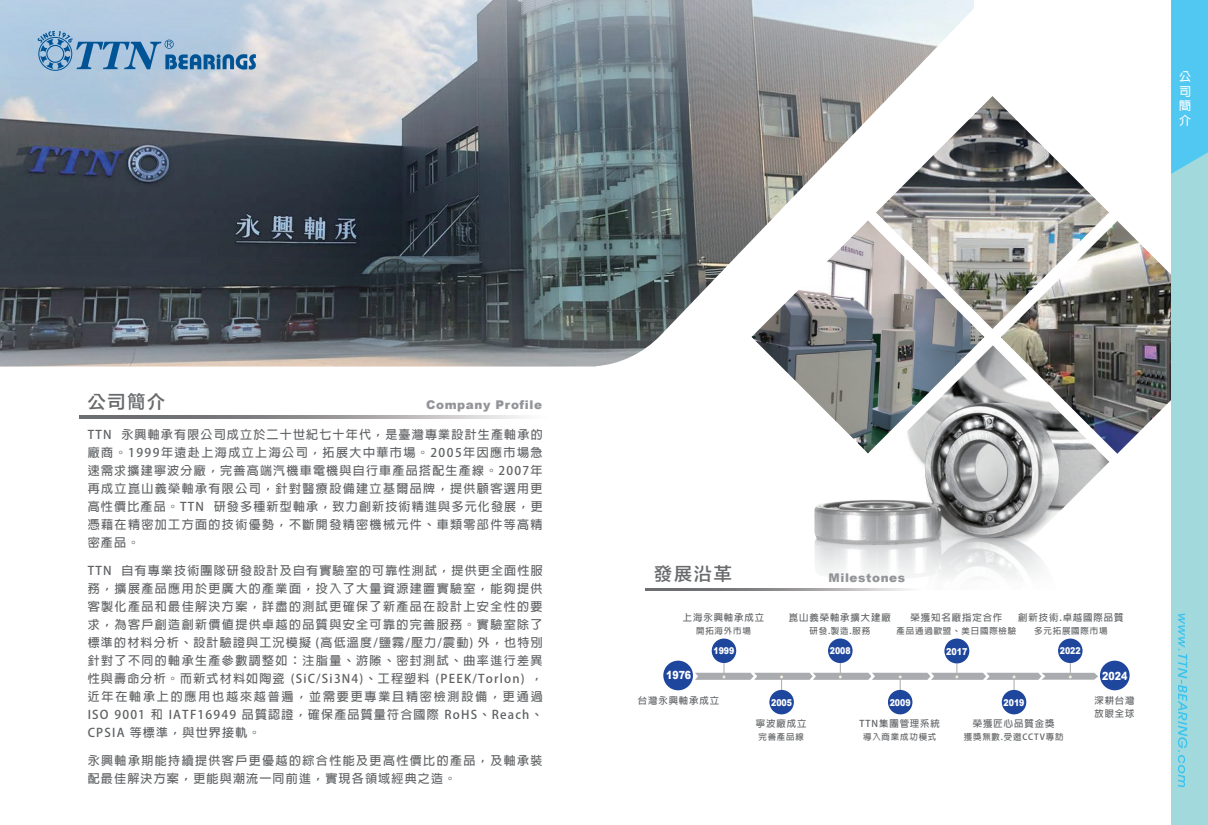
<style>
.page{position:relative;width:1208px;height:825px;background:#fff}
.page>*{position:absolute;margin:0;border:0;box-sizing:border-box;transform-origin:0 0}
.t1{font:18px "FZLTZHB B51 0";letter-spacing:.1em;color:#67696b}
.t2{font:700 12px/18px "Adobe Fan Heiti Std";letter-spacing:.1em;color:#606264;text-align:justify}
.t3{font:700 12px/18px "Adobe Fan Heiti Std";letter-spacing:.12em;color:#606264}
.t4{font:900 12px "Arial";letter-spacing:.05em;color:#939498}
.t5{font:700 12px/14.4px "Adobe Fan Heiti Std";color:#fff;text-align:justify}
.t6{font:900 11.2px "Arial";color:#fff;scale:.84 1}
.t7{font:900 9.5px "Arial";color:#fff;scale:.84 1}
.t8{font:700 9.4px/13.1px "Adobe Fan Heiti Std";letter-spacing:.1em;color:#606264}
.t9{font:900 9.4px "Arial";color:#fff;scale:.84 1}
.t10{font:700 8.4px "Adobe Fan Heiti Std";letter-spacing:.1em;color:#606264}
</style>
<div class="page">
<img style="left:984px;top:345px;width:125px;height:148px">
<img style="left:1001px;top:221px;width:170px;height:233px">
<img style="left:781px;top:329px;width:203px;height:74px">
<img style="left:974px;top:96px;width:135px;height:233px">
<img style="left:814px;top:403px;width:264px;height:175px">
<div style="left:1171px;top:0;width:37px;height:825px;background:#a1d9dc"></div>
<svg style="left:1171px;top:0;width:37px;height:174px;background:#55c9f0"></svg>
<img style="left:1px;top:0;width:973px;height:367px">
<svg style="left:79px;top:415px;width:446px;height:3px"></svg>
<svg style="left:1178px;top:613px;width:9px;height:174px"></svg>
<svg style="left:38px;top:31px;width:218px;height:40px;background:#85abcc"></svg>
<div style="left:1100px;top:661px;width:29px;height:29px;background:#1f469d;border-radius:50%"></div>
<div style="left:663px;top:661px;width:30px;height:29px;background:#1f469d;border-radius:50%"></div>
<div style="left:888px;top:690px;width:24px;height:24px;background:#1f469d;border-radius:50%"></div>
<div style="left:944px;top:638px;width:25px;height:25px;background:#1f469d;border-radius:50%"></div>
<div style="left:769px;top:690px;width:25px;height:24px;background:#1f469d;border-radius:50%"></div>
<div style="left:711px;top:638px;width:25px;height:25px;background:#1f469d;border-radius:50%"></div>
<div style="left:828px;top:638px;width:24px;height:25px;background:#1f469d;border-radius:50%"></div>
<div style="left:1001px;top:690px;width:25px;height:24px;background:#1f469d;border-radius:50%"></div>
<div style="left:1058px;top:638px;width:24px;height:25px;background:#1f469d;border-radius:50%"></div>
<svg style="left:695px;top:663px;width:403px;height:27px"></svg>
<svg style="left:645px;top:588px;width:264px;height:3px"></svg>
<p class="t5" style="left:1179px;top:70px;width:13px">公司簡介</p>
<h1 class="t1" style="left:88px;top:391px;width:79px">公司簡介</h1>
<p class="t4" style="left:426px;top:396px;width:117px">Company Profile</p>
<p class="t2" style="left:88px;top:426px;width:456px">TTN 永興軸承有限公司成立於二十世紀七十年代，是臺灣專業設計生產軸承的廠商。1999年遠赴上海成立上海公司，拓展大中華市場。2005年因應市場急速需求擴建寧波分廠，完善高端汽機車電機與自行車產品搭配生產線。2007年再成立崑山義榮軸承有限公司，針對醫療設備建立基爾品牌，提供顧客選用更高性價比產品。TTN 研發多種新型軸承，致力創新技術精進與多元化發展，更憑藉在精密加工方面的技術優勢，不斷開發精密機械元件、車類零部件等高精密產品。</p>
<p class="t2" style="left:88px;top:562px;width:456px">TTN 自有專業技術團隊研發設計及自有實驗室的可靠性測試，提供更全面性服務，擴展產品應用於更廣大的產業面，投入了大量資源建置實驗室，能夠提供客製化產品和最佳解決方案，詳盡的測試更確保了新產品在設計上安全性的要求，為客戶創造創新價值提供卓越的品質與安全可靠的完善服務。實驗室除了標準的材料分析、設計驗證與工況模擬 (高低溫度/鹽霧/壓力/震動) 外，也特別針對了不同的軸承生產參數調整如：注脂量、游隙、密封測試、曲率進行差異性與壽命分析。而新式材料如陶瓷 (SiC/Si3N4)、工程塑料 (PEEK/Torlon) ，近年在軸承上的應用也越來越普遍，並需要更專業且精密檢測設備，更通過ISO 9001 和 IATF16949 品質認證，確保產品質量符合國際 RoHS、Reach、CPSIA 等標準，與世界接軌。</p>
<p class="t3" style="left:88px;top:752px;width:456px">永興軸承期能持續提供客戶更優越的綜合性能及更高性價比的產品，及軸承裝配最佳解決方案，更能與潮流一同前進，實現各領域經典之造。</p>
<h1 class="t1" style="left:654px;top:564px;width:79px">發展沿革</h1>
<p class="t4" style="left:828px;top:568px;width:78px">Milestones</p>
<p class="t8" style="left:683px;top:611px;width:83px">上海永興軸承成立</p>
<p class="t10" style="left:696px;top:626px;width:56px">開拓海外市場</p>
<p class="t9" style="left:713px;top:644px;width:26px">1999</p>
<p class="t8" style="left:1018px;top:611px;width:107px">創新技術.卓越國際品質</p>
<p class="t10" style="left:1034px;top:626px;width:75px">多元拓展國際市場</p>
<p class="t8" style="left:789px;top:611px;width:104px">崑山義榮軸承擴大建廠</p>
<p class="t10" style="left:809px;top:626px;width:62px">研發.製造.服務</p>
<p class="t8" style="left:910px;top:611px;width:93px">榮獲知名廠指定合作</p>
<p class="t10" style="left:896px;top:626px;width:121px">產品通過歐盟、美日國際檢驗</p>
<p class="t9" style="left:830px;top:644px;width:26px">2008</p>
<p class="t7" style="left:946px;top:644px;width:27px">2017</p>
<p class="t9" style="left:1059px;top:644px;width:26px">2022</p>
<p class="t6" style="left:666px;top:667px;width:31px">1976</p>
<p class="t6" style="left:1102px;top:668px;width:31px">2024</p>
<p class="t9" style="left:889px;top:695px;width:26px">2009</p>
<p class="t8" style="left:638px;top:694px;width:83px">台灣永興軸承成立</p>
<p class="t9" style="left:771px;top:695px;width:26px">2005</p>
<p class="t8" style="left:756px;top:717px;width:52px">寧波廠成立</p>
<p class="t10" style="left:758px;top:732px;width:47px">完善產品線</p>
<p class="t8" style="left:1094px;top:694px;width:42px">深耕台灣放眼全球</p>
<p class="t9" style="left:1003px;top:695px;width:26px">2019</p>
<p class="t8" style="left:973px;top:717px;width:83px">榮獲匠心品質金獎</p>
<p class="t10" style="left:963px;top:732px;width:101px">獲獎無數.受邀CCTV專訪</p>
<p class="t8" style="left:859px;top:717px;width:82px">TTN集團管理系統</p>
<p class="t10" style="left:863px;top:732px;width:75px">導入商業成功模式</p>
</div>
